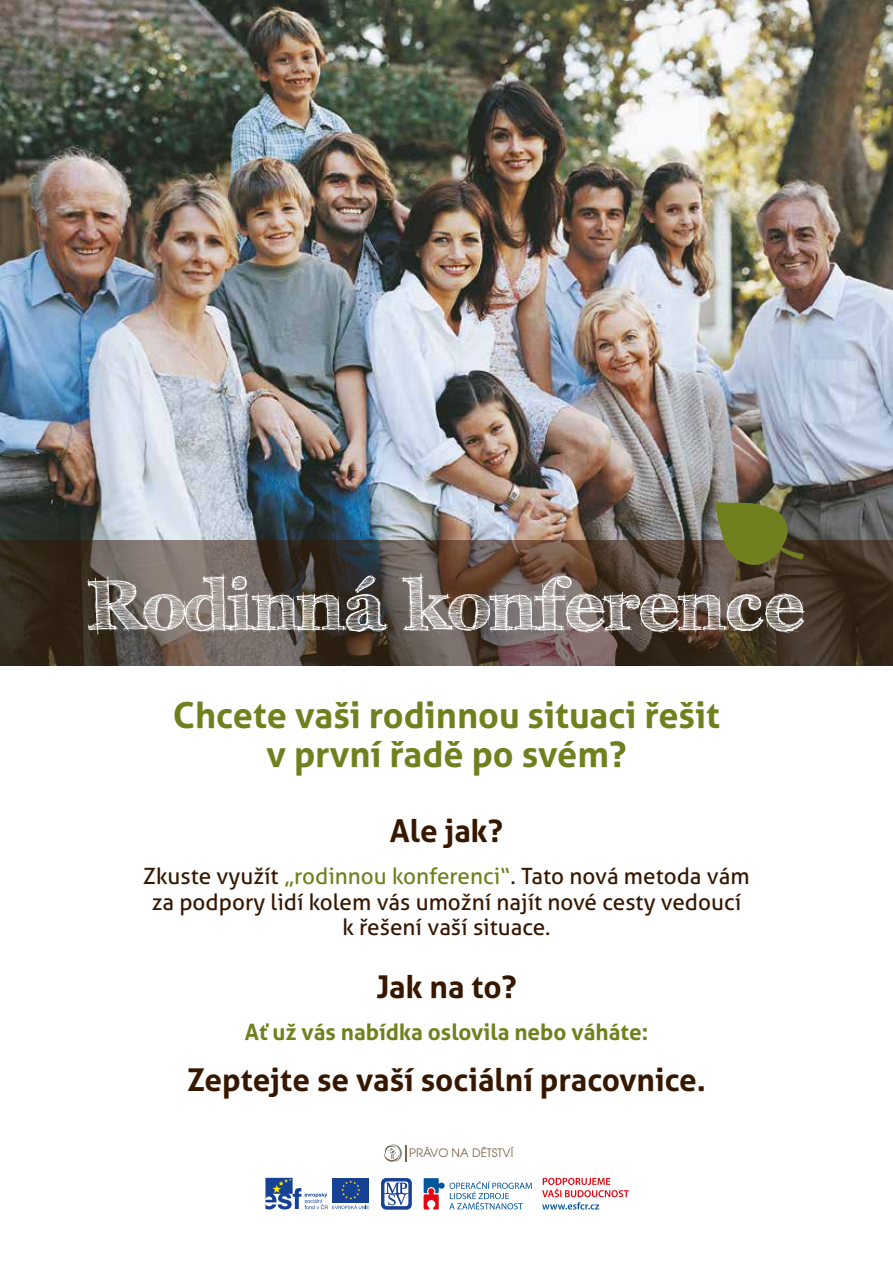
<style>
.page{position:relative;width:893px;height:1263px;background:#fff}
.page>*{position:absolute;margin:0;border:0;box-sizing:border-box;transform-origin:0 0}
.t1{font:700 70.5px "FFF Tusj";letter-spacing:.01em;color:#fff}
.t2{font:700 36px/39px "Aller";color:#70801f;text-align:center}
.t3{font:700 31.5px "Aller";color:#361700}
.t4{font:22.5px/25.5px "Aller";color:#361700;text-align:center}
.t5{font:700 22.5px "Aller";color:#70801f}
.t6{font:11.55px "Avant Garde CE";color:#7c674c}
.s1{color:#70801f}
</style>
<div class="page">
<img style="left:0;top:0;width:893px;height:540px">
<svg style="left:0;top:540px;width:893px;height:125px;background:#54473d"></svg>
<svg style="left:424px;top:1178px;width:108px;height:31px"></svg>
<svg style="left:381px;top:1178px;width:31px;height:31px"></svg>
<svg style="left:265px;top:1178px;width:104px;height:31px"></svg>
<svg style="left:542px;top:1178px;width:87px;height:31px"></svg>
<svg style="left:384px;top:1144px;width:22px;height:18px"></svg>
<svg style="left:714px;top:502px;width:90px;height:64px;background:#686e2f"></svg>
<h1 class="t1" style="left:90px;top:563px;width:715px">Rodinná konference</h1>
<h2 class="t2" style="left:173px;top:696px;width:549px">Chcete vaši rodinnou situaci řešit v první řadě po svém?</h2>
<h3 class="t3" style="left:390px;top:811px;width:115px">Ale jak?</h3>
<p class="t4" style="left:143px;top:863px;width:608px">Zkuste využít <span class="s1">„rodinnou konferenci“</span>. Tato nová metoda vám za podpory lidí kolem vás umožní najít nové cesty vedoucí k řešení vaší situace.</p>
<h3 class="t3" style="left:376px;top:967px;width:142px">Jak na to?</h3>
<p class="t5" style="left:245px;top:1018px;width:405px">Ať už vás nabídka oslovila nebo váháte:</p>
<h3 class="t3" style="left:187px;top:1060px;width:521px">Zeptejte se vaší sociální pracovnice.</h3>
<p class="t6" style="left:409px;top:1146px;width:106px">PRÁVO NA DĚTSTVÍ</p>
</div>
